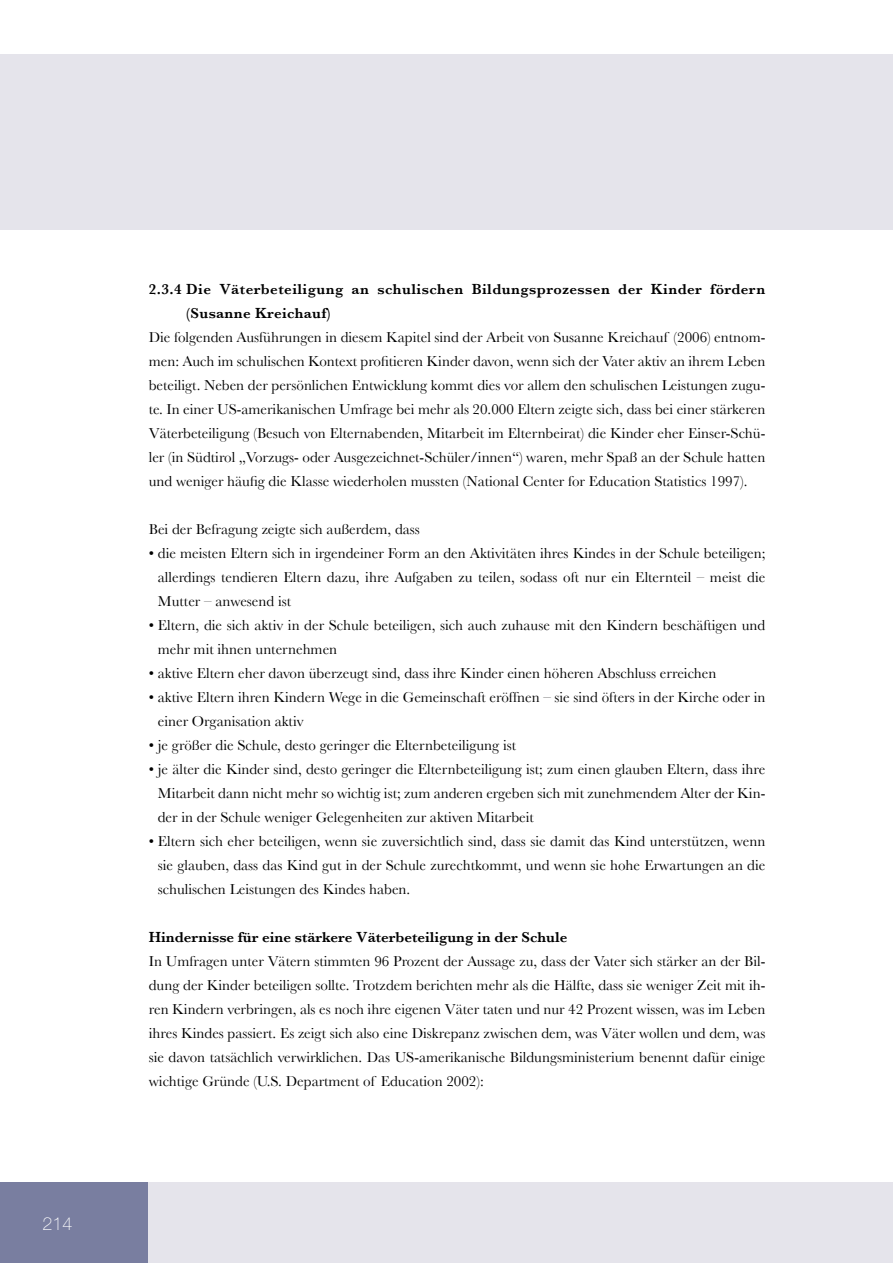
<style>
.page{position:relative;width:893px;height:1263px;background:#fff}
.page>*{position:absolute;margin:0;border:0;box-sizing:border-box;transform-origin:0 0}
.t1{font:100 18px "Helvetica Neue";color:#fff}
.t2{font:15px/24px "Baskerville";color:#000;text-align:justify}
.t3{font:600 15px/24px "Baskerville";letter-spacing:.02em;color:#000}
.t4{font:600 15px "Baskerville";color:#000}
</style>
<div class="page">
<div style="left:0;top:1182px;width:149px;height:81px;background:#797ea0"></div>
<div style="left:149px;top:1182px;width:744px;height:81px;background:#e5e4eb"></div>
<div style="left:0;top:54px;width:893px;height:176px;background:#e5e4eb"></div>
<p class="t1" style="left:43px;top:1214px;width:32px">214</p>
<p class="t3" style="left:186px;top:277px;width:581px;text-indent:-37px">2.3.4 Die Väterbeteiligung an schulischen Bildungsprozessen der Kinder fördern (Susanne Kreichauf)</p>
<p class="t2" style="left:149px;top:325px;width:618px">Die folgenden Ausführungen in diesem Kapitel sind der Arbeit von Susanne Kreichauf (2006) entnom&shy;men: Auch im schulischen Kontext profitieren Kinder davon, wenn sich der Vater aktiv an ihrem Leben beteiligt. Neben der persönlichen Entwicklung kommt dies vor allem den schulischen Leistungen zugu&shy;te. In einer US-amerikanischen Umfrage bei mehr als 20.000 Eltern zeigte sich, dass bei einer stärkeren Väterbeteiligung (Besuch von Elternabenden, Mitarbeit im Elternbeirat) die Kinder eher Einser-Schü&shy;ler (in Südtirol „Vorzugs- oder Ausgezeichnet-Schüler/innen“) waren, mehr Spaß an der Schule hatten und weniger häufig die Klasse wiederholen mussten (National Center for Education Statistics 1997).</p>
<p class="t2" style="left:149px;top:517px;width:273px">Bei der Befragung zeigte sich außerdem, dass</p>
<p class="t2" style="left:158px;top:541px;width:609px;text-indent:-9px">• die meisten Eltern sich in irgendeiner Form an den Aktivitäten ihres Kindes in der Schule beteiligen; allerdings tendieren Eltern dazu, ihre Aufgaben zu teilen, sodass oft nur ein Elternteil – meist die Mutter – anwesend ist</p>
<p class="t2" style="left:158px;top:613px;width:609px;text-indent:-9px">• Eltern, die sich aktiv in der Schule beteiligen, sich auch zuhause mit den Kindern beschäftigen und mehr mit ihnen unternehmen</p>
<p class="t2" style="left:149px;top:661px;width:569px">• aktive Eltern eher davon überzeugt sind, dass ihre Kinder einen höheren Abschluss erreichen</p>
<p class="t2" style="left:158px;top:685px;width:609px;text-indent:-9px">• aktive Eltern ihren Kindern Wege in die Gemeinschaft eröffnen – sie sind öfters in der Kirche oder in einer Organisation aktiv</p>
<p class="t2" style="left:149px;top:733px;width:369px">• je größer die Schule, desto geringer die Elternbeteiligung ist</p>
<p class="t2" style="left:158px;top:757px;width:609px;text-indent:-9px">• je älter die Kinder sind, desto geringer die Elternbeteiligung ist; zum einen glauben Eltern, dass ihre Mitarbeit dann nicht mehr so wichtig ist; zum anderen ergeben sich mit zunehmendem Alter der Kin&shy;der in der Schule weniger Gelegenheiten zur aktiven Mitarbeit</p>
<p class="t2" style="left:158px;top:829px;width:609px;text-indent:-9px">• Eltern sich eher beteiligen, wenn sie zuversichtlich sind, dass sie damit das Kind unterstützen, wenn sie glauben, dass das Kind gut in der Schule zurechtkommt, und wenn sie hohe Erwartungen an die schulischen Leistungen des Kindes haben.</p>
<p class="t4" style="left:149px;top:928px;width:420px">Hindernisse für eine stärkere Väterbeteiligung in der Schule</p>
<p class="t2" style="left:149px;top:949px;width:618px">In Umfragen unter Vätern stimmten 96 Prozent der Aussage zu, dass der Vater sich stärker an der Bil&shy;dung der Kinder beteiligen sollte. Trotzdem berichten mehr als die Hälfte, dass sie weniger Zeit mit ih&shy;ren Kindern verbringen, als es noch ihre eigenen Väter taten und nur 42 Prozent wissen, was im Leben ihres Kindes passiert. Es zeigt sich also eine Diskrepanz zwischen dem, was Väter wollen und dem, was sie davon tatsächlich verwirklichen. Das US-amerikanische Bildungsministerium benennt dafür einige wichtige Gründe (U.S. Department of Education 2002):</p>
</div>
